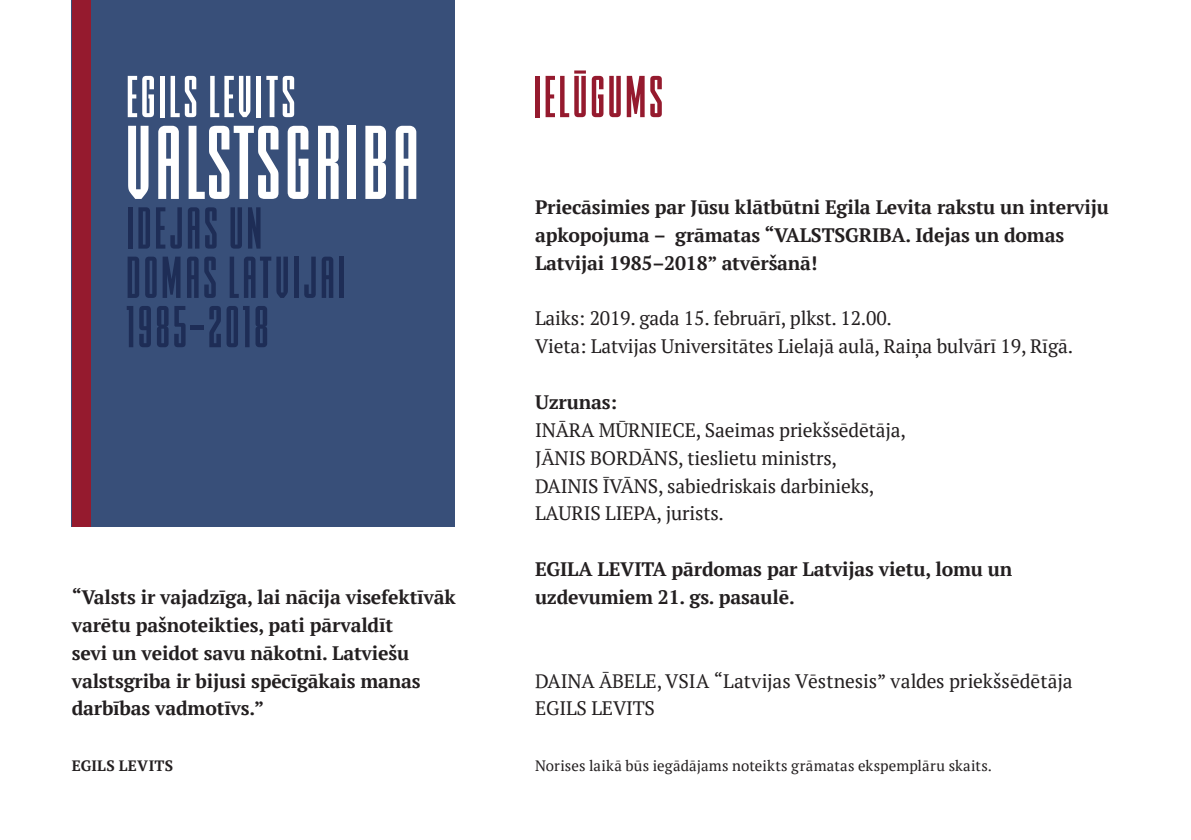
<style>
.page{position:relative;width:1191px;height:840px;background:#fff}
.page>*{position:absolute;margin:0;border:0;box-sizing:border-box;transform-origin:0 0}
.Lielais_virsraksts{font:100.4px "DELIRIUMNCV";letter-spacing:.035em;color:#fff}
.t1{font:56.6px "DELIRIUMNCV";letter-spacing:.045em;color:#1e2d56}
.t2{font:56.6px "DELIRIUMNCV";letter-spacing:.045em;color:#fff}
.t3{font:56.6px "DELIRIUMNCV";letter-spacing:.045em;color:#951a2e}
.t4{font:700 19.4px/27.8px "PT Serif";letter-spacing:-.01em;color:#231f20}
.t5{font:19.4px/27.8px "PT Serif";letter-spacing:-.01em;color:#231f20}
.Atsauce{font:15px "PT Serif";letter-spacing:.01em;color:#231f20}
.Atsauce-2{font:700 15px "PT Serif";letter-spacing:.02em;color:#231f20}
</style>
<div class="page">
<div style="left:72px;top:0;width:383px;height:526px;background:#384f79"></div>
<div style="left:72px;top:0;width:18px;height:526px;background:#951a2e"></div>
<p class="t2" style="left:126px;top:64px;width:171px">EGILS LEVITS</p>
<p class="Lielais_virsraksts" style="left:125px;top:104px;width:296px">VALSTSGRIBA</p>
<p class="t1" style="left:126px;top:195px;width:138px">IDEJAS UN</p>
<p class="t1" style="left:126px;top:244px;width:221px">DOMAS LATVIJAI</p>
<p class="t1" style="left:126px;top:293px;width:144px">1985–2018</p>
<p class="t4" style="left:72px;top:582px;width:385px">“Valsts ir vajadzīga, lai nācija visefektīvāk varētu pašnoteikties, pati pārvaldīt<br>sevi un veidot savu nākotni. Latviešu valstsgriba ir bijusi spēcīgākais manas darbības vadmotīvs.”</p>
<p class="Atsauce-2" style="left:72px;top:755px;width:103px">EGILS LEVITS</p>
<p class="t3" style="left:533px;top:64px;width:132px">IELŪGUMS</p>
<p class="t4" style="left:535px;top:193px;width:575px">Priecāsimies par Jūsu klātbūtni Egila Levita rakstu un interviju apkopojuma – grāmatas “VALSTSGRIBA. Idejas un domas<br>Latvijai 1985–2018” atvēršanā!</p>
<p class="t5" style="left:535px;top:304px;width:358px">Laiks: 2019. gada 15. februārī, plkst. 12.00.</p>
<p class="t5" style="left:535px;top:332px;width:539px">Vieta: Latvijas Universitātes Lielajā aulā, Raiņa bulvārī 19, Rīgā.</p>
<p class="t4" style="left:535px;top:387px;width:83px">Uzrunas:</p>
<p class="t5" style="left:535px;top:415px;width:372px">INĀRA MŪRNIECE, Saeimas priekšsēdētāja, JĀNIS BORDĀNS, tieslietu ministrs,<br>DAINIS ĪVĀNS, sabiedriskais darbinieks, LAURIS LIEPA, jurists.</p>
<p class="t4" style="left:535px;top:554px;width:479px">EGILA LEVITA pārdomas par Latvijas vietu, lomu un uzdevumiem 21. gs. pasaulē.</p>
<p class="t5" style="left:535px;top:666px;width:539px">DAINA ĀBELE, VSIA “Latvijas Vēstnesis” valdes priekšsēdētāja<br>EGILS LEVITS</p>
<p class="Atsauce" style="left:535px;top:755px;width:458px">Norises laikā būs iegādājams noteikts grāmatas ekspemplāru skaits.</p>
</div>
